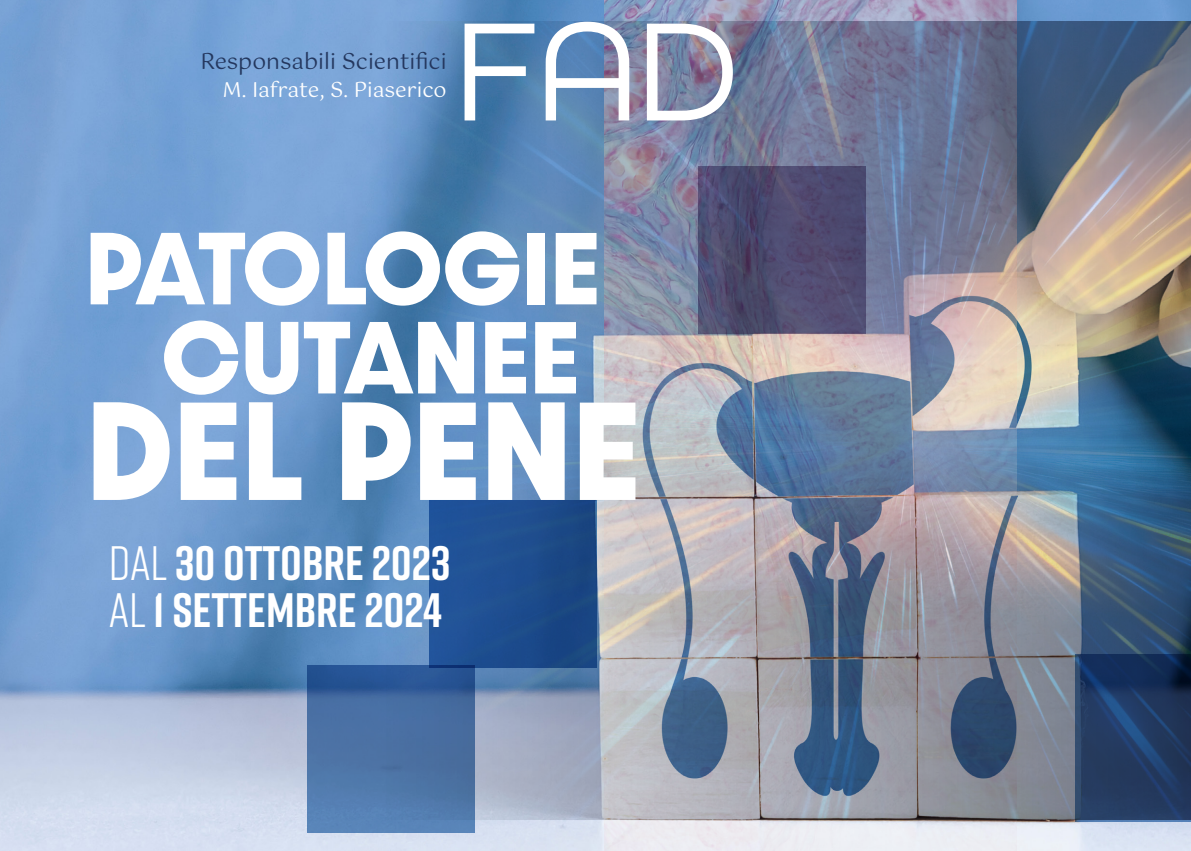
<style>
.page{position:relative;width:1191px;height:851px;background:#fff}
.page>*{position:absolute;margin:0;border:0;box-sizing:border-box;transform-origin:0 0}
.t1{font:148px "All Round Gothic";color:#fff}
.t2{font:700 118.4px "Dazzle Unicase";color:#fff}
.t3{font:700 86.8px "Dazzle Unicase";letter-spacing:-.02em;color:#fff}
.t4{font:700 86.8px "Dazzle Unicase";color:#fff}
.t5{font:700 48.2px "Rift";color:#fff}
.t6{font:22px "Gotu";color:#24375e}
.t7{font:20.8px "Gotu";color:#fff}
.s1{font-weight:400}
</style>
<div class="page">
<img style="left:0;top:0;width:1191px;height:850px">
<img style="left:605px;top:0;width:411px;height:850px">
<svg style="left:307px;top:665px;width:167px;height:167px;background:#4972a8"></svg>
<img style="left:386px;top:21px;width:805px;height:798px">
<p class="t6" style="left:200px;top:48px;width:248px">Responsabili Scientifici</p>
<p class="t7" style="left:222px;top:77px;width:226px">M. Iafrate, S. Piaserico</p>
<p class="t1" style="left:454px;top:-17px;width:285px">FAD</p>
<p class="t3" style="left:85px;top:201px;width:516px">PATOLOGIE</p>
<p class="t4" style="left:161px;top:290px;width:420px">CUTANEE</p>
<p class="t2" style="left:86px;top:359px;width:556px">DEL PENE</p>
<p class="t5" style="left:109px;top:528px;width:343px"><span class="s1">Dal</span> 30 OTTOBRE 2023</p>
<p class="t5" style="left:109px;top:575px;width:334px"><span class="s1">Al</span> 1 SETTEMBRE 2024</p>
</div>
